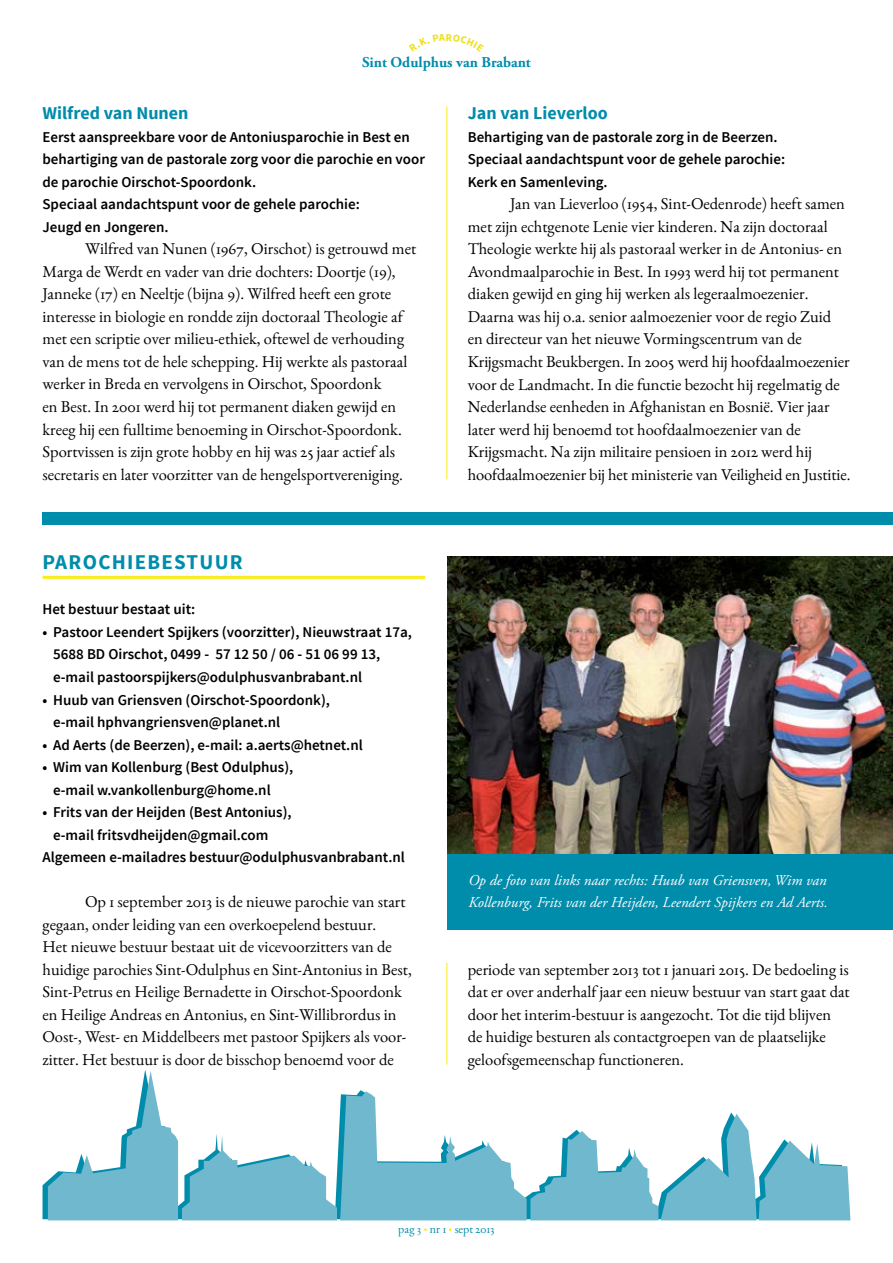
<style>
.page{position:relative;width:893px;height:1263px;background:#fff}
.page>*{position:absolute;margin:0;border:0;box-sizing:border-box;transform-origin:0 0}
.t1{font:700 21px "Source Sans Pro";letter-spacing:.06em;color:#008cab}
.t2{font:700 18px "Source Sans Pro";color:#008cab}
.t3{font:16.5px/22.5px "EB Garamond";color:#000}
.t4{font:600 15px/22.5px "Source Sans Pro";color:#000}
.t5{font:italic 15px/22.5px "Adobe Garamond Pro";color:#fff}
.t6{font:700 15px "Adobe Garamond Pro";color:#008cab}
.t7{font:12px "EB Garamond";color:#008cab}
.s1{color:#f9ed1a}
</style>
<div class="page">
<hr style="left:446px;top:106px;width:1px;height:373px;background:#f9ed1a">
<svg style="left:43px;top:1069px;width:807px;height:151px"></svg>
<hr style="left:43px;top:576px;width:382px;height:3px;background:#f9ed1a">
<div style="left:43px;top:512px;width:850px;height:12px;background:#008cab"></div>
<hr style="left:446px;top:963px;width:1px;height:101px;background:#f9ed1a">
<img style="left:447px;top:556px;width:446px;height:298px">
<div style="left:447px;top:854px;width:446px;height:75px;background:#008cab"></div>
<p class="t6" style="left:362px;top:53px;width:170px">Sint Odulphus van Brabant</p>
<p class="t2" style="left:43px;top:102px;width:148px">Wilfred van Nunen</p>
<p class="t4" style="left:43px;top:126px;width:384px">Eerst aanspreekbare voor de Antoniusparochie in Best en behartiging van de pastorale zorg voor die parochie en voor de parochie Oirschot-Spoordonk.<br>Speciaal aandachtspunt voor de gehele parochie:<br>Jeugd en Jongeren.</p>
<p class="t3" style="left:43px;top:237px;width:375px;text-indent:43px">Wilfred van Nunen (1967, Oirschot) is getrouwd met Marga de Werdt en vader van drie dochters: Doortje (19), Janneke (17) en Neeltje (bijna 9). Wilfred heeft een grote interesse in biologie en rondde zijn doctoraal Theologie af met een scriptie over milieu-ethiek, oftewel de verhouding van de mens tot de hele schepping. Hij werkte als pastoraal werker in Breda en vervolgens in Oirschot, Spoordonk<br>en Best. In 2001 werd hij tot permanent diaken gewijd en kreeg hij een fulltime benoeming in Oirschot-Spoordonk.<br>Sportvissen is zijn grote hobby en hij was 25 jaar actief als secretaris en later voorzitter van de hengelsportvereniging.</p>
<p class="t1" style="left:43px;top:549px;width:202px">PAROCHIEBESTUUR</p>
<p class="t4" style="left:43px;top:599px;width:154px">Het bestuur bestaat uit:</p>
<p class="t4" style="left:53px;top:621px;width:360px;text-indent:-11px">• Pastoor Leendert Spijkers (voorzitter), Nieuwstraat 17a,<br>5688 BD Oirschot, 0499 - 57 12 50 / 06 - 51 06 99 13, e-mail pastoorspijkers@odulphusvanbrabant.nl</p>
<p class="t4" style="left:53px;top:689px;width:278px;text-indent:-11px">• Huub van Griensven (Oirschot-Spoordonk), e-mail hphvangriensven@planet.nl</p>
<p class="t4" style="left:43px;top:734px;width:322px">• Ad Aerts (de Beerzen), e-mail: a.aerts@hetnet.nl</p>
<p class="t4" style="left:53px;top:756px;width:242px;text-indent:-11px">• Wim van Kollenburg (Best Odulphus), e-mail w.vankollenburg@home.nl</p>
<p class="t4" style="left:43px;top:801px;width:251px">• Frits van der Heijden (Best Antonius),</p>
<p class="t4" style="left:53px;top:824px;width:217px">e-mail fritsvdheijden@gmail.com</p>
<p class="t4" style="left:43px;top:846px;width:364px">Algemeen e-mailadres bestuur@odulphusvanbrabant.nl</p>
<p class="t3" style="left:43px;top:890px;width:371px;text-indent:43px">Op 1 september 2013 is de nieuwe parochie van start gegaan, onder leiding van een overkoepelend bestuur.<br>Het nieuwe bestuur bestaat uit de vicevoorzitters van de huidige parochies Sint-Odulphus en Sint-Antonius in Best, Sint-Petrus en Heilige Bernadette in Oirschot-Spoordonk en Heilige Andreas en Antonius, en Sint-Willibrordus in Oost-, West- en Middelbeers met pastoor Spijkers als voor&shy;zitter. Het bestuur is door de bisschop benoemd voor de</p>
<p class="t2" style="left:468px;top:102px;width:142px">Jan van Lieverloo</p>
<p class="t4" style="left:468px;top:126px;width:319px">Behartiging van de pastorale zorg in de Beerzen.<br>Speciaal aandachtspunt voor de gehele parochie:<br>Kerk en Samenleving.</p>
<p class="t3" style="left:468px;top:192px;width:384px;text-indent:43px">Jan van Lieverloo (1954, Sint-Oedenrode) heeft samen met zijn echtgenote Lenie vier kinderen. Na zijn doctoraal Theologie werkte hij als pastoraal werker in de Antonius- en Avondmaalparochie in Best. In 1993 werd hij tot permanent diaken gewijd en ging hij werken als legeraalmoezenier.<br>Daarna was hij o.a. senior aalmoezenier voor de regio Zuid en directeur van het nieuwe Vormingscentrum van de Krijgsmacht Beukbergen. In 2005 werd hij hoofdaalmoezenier voor de Landmacht. In die functie bezocht hij regelmatig de Nederlandse eenheden in Afghanistan en Bosnië. Vier jaar later werd hij benoemd tot hoofdaalmoezenier van de Krijgsmacht. Na zijn militaire pensioen in 2012 werd hij hoofdaalmoezenier bij het ministerie van Veiligheid en Justitie.</p>
<p class="t5" style="left:468px;top:869px;width:361px">Op de foto van links naar rechts: Huub van Griensven, Wim van<br>Kollenburg, Frits van der Heijden, Leendert Spijkers en Ad Aerts.</p>
<p class="t3" style="left:468px;top:957px;width:384px">periode van september 2013 tot 1 januari 2015. De bedoeling is dat er over anderhalf jaar een nieuw bestuur van start gaat dat door het interim-bestuur is aangezocht. Tot die tijd blijven de huidige besturen als contactgroepen van de plaatselijke geloofsgemeenschap functioneren.</p>
<p class="t7" style="left:398px;top:1219px;width:98px">pag 3 <span class="s1">•</span> nr 1 <span class="s1">•</span> sept 2013</p>
</div>
